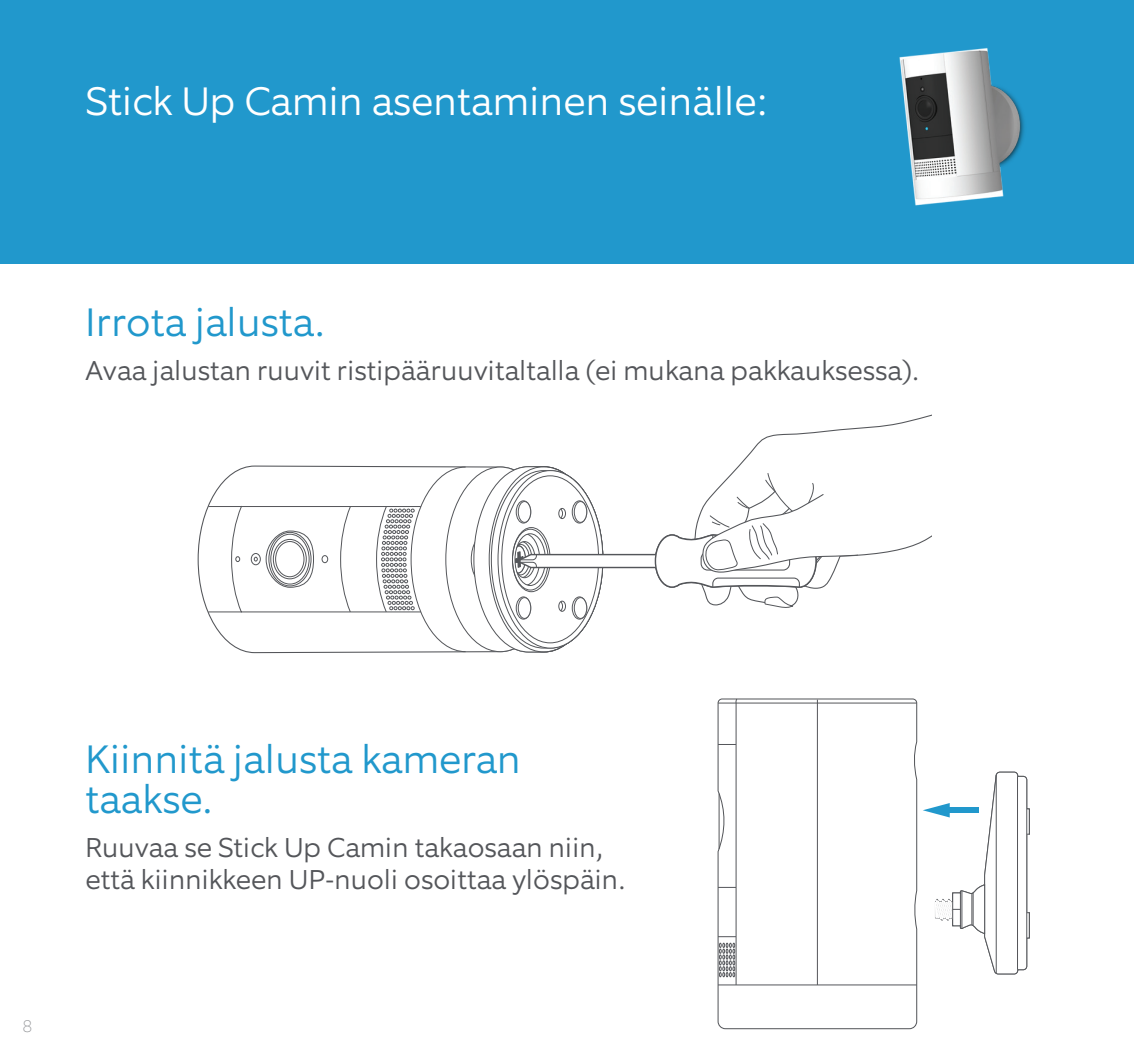
<style>
.page{position:relative;width:1134px;height:1049px;background:#fff}
.page>*{position:absolute;margin:0;border:0;box-sizing:border-box;transform-origin:0 0}
.t1{font:300 40px/40px "Equip";color:#2198cc}
.t2{font:300 40px "Equip";color:#fff}
.t3{font:300 27.5px/32.5px "Equip";color:#54565a}
.t4{font:100 17.5px "Equip";color:#939598}
</style>
<div class="page">
<div style="left:0;top:0;width:1134px;height:263px;background:#2198cc"></div>
<img style="left:899px;top:48px;width:125px;height:158px">
<svg style="left:197px;top:465px;width:276px;height:188px"></svg>
<div style="left:446px;top:467px;width:109px;height:185px;background:#fff;border-radius:50%"></div>
<div style="left:471px;top:533px;width:31px;height:52px;border:1px solid #54565a;border-radius:50%"></div>
<svg style="left:231px;top:466px;width:235px;height:186px"></svg>
<svg style="left:738px;top:414px;width:194px;height:142px"></svg>
<svg style="left:473px;top:466px;width:385px;height:187px"></svg>
<hr style="left:208px;top:506px;width:34px;height:1px;background:#54565a">
<hr style="left:208px;top:611px;width:34px;height:1px;background:#54565a">
<svg style="left:717px;top:698px;width:201px;height:332px"></svg>
<hr style="left:718px;top:703px;width:199px;height:1px;background:#54565a">
<hr style="left:718px;top:984px;width:199px;height:1px;background:#54565a">
<hr style="left:817px;top:700px;width:1px;height:285px;background:#54565a">
<svg style="left:718px;top:698px;width:20px;height:288px"></svg>
<svg style="left:923px;top:771px;width:107px;height:204px"></svg>
<h1 class="t2" style="left:85px;top:76px;width:683px">Stick Up Camin asentaminen seinälle:</h1>
<h1 class="t1" style="left:85px;top:302px;width:240px">Irrota jalusta.</h1>
<p class="t3" style="left:85px;top:354px;width:835px">Avaa jalustan ruuvit ristipääruuvitaltalla (ei mukana pakkauksessa).</p>
<p class="t4" style="left:22px;top:1014px;width:11px">8</p>
<h1 class="t1" style="left:85px;top:739px;width:437px">Kiinnitä jalusta kameran taakse.</h1>
<p class="t3" style="left:85px;top:831px;width:541px">Ruuvaa se Stick Up Camin takaosaan niin, että kiinnikkeen UP-nuoli osoittaa ylöspäin.</p>
</div>
